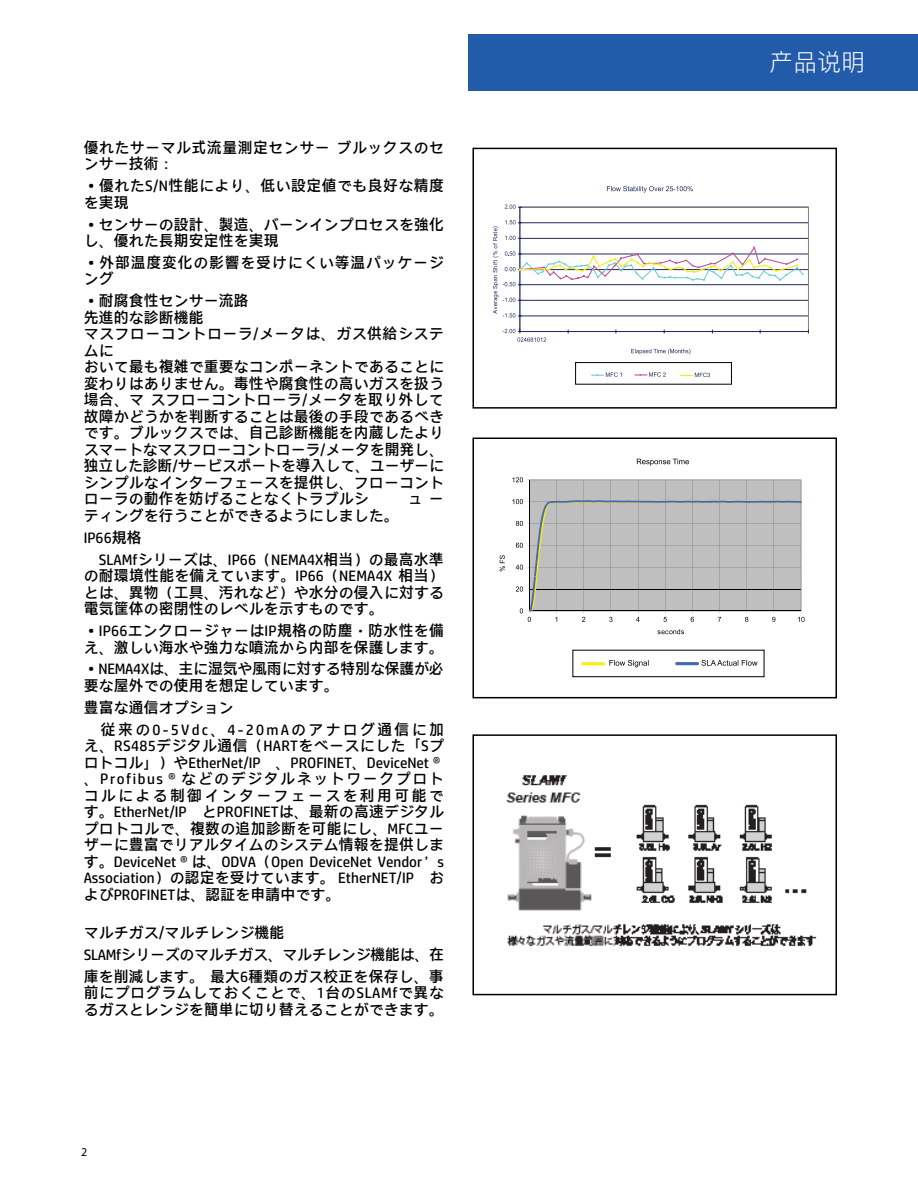
<style>
.page{position:relative;width:918px;height:1188px;background:#fff}
.page>*{position:absolute;margin:0;border:0;box-sizing:border-box;transform-origin:0 0}
.t1{font:300 24px "HP Simplified Hans";color:#fff}
.t2{font:15px/16.5px "HP Simplified Jpan";color:#000}
.t3{font:15px/16.5px "HP Simplified Jpan";letter-spacing:-.02em;color:#000}
.t4{font:15px/16.5px "HP Simplified Jpan";letter-spacing:.035em;color:#000}
.t5{font:15px/21.9px "HP Simplified Jpan";letter-spacing:.15em;color:#000}
.t6{font:15px/16.5px "HP Simplified Jpan";letter-spacing:.025em;color:#000}
.t7{font:15px/16.5px "HP Simplified Jpan";letter-spacing:.02em;color:#000}
.t8{font:15px/16.5px "HP Simplified Jpan";letter-spacing:.045em;color:#000}
.t9{font:15px "HP Simplified Hans";color:#000}
.t10{font:12px "Myriad Pro";color:#000}
</style>
<div class="page">
<hr style="left:520px;top:238px;width:288px;height:1px;background:#212a5c">
<hr style="left:520px;top:223px;width:288px;height:1px;background:#212a5c">
<hr style="left:520px;top:207px;width:288px;height:1px;background:#7f8080">
<hr style="left:808px;top:207px;width:1px;height:45px;background:#7f8080">
<hr style="left:520px;top:207px;width:1px;height:45px;background:#212a5c">
<svg style="left:607px;top:186px;width:86px;height:7px"></svg>
<svg style="left:505px;top:204px;width:16px;height:5px"></svg>
<hr style="left:520px;top:316px;width:288px;height:1px;background:#212a5c">
<hr style="left:520px;top:300px;width:288px;height:1px;background:#212a5c">
<hr style="left:520px;top:284px;width:288px;height:1px;background:#212a5c">
<hr style="left:520px;top:269px;width:288px;height:1px;background:#212a5c">
<hr style="left:520px;top:254px;width:288px;height:1px;background:#212a5c">
<hr style="left:808px;top:252px;width:1px;height:80px;background:#7f8080">
<hr style="left:520px;top:252px;width:1px;height:80px;background:#212a5c">
<hr style="left:520px;top:331px;width:288px;height:1px;background:#212a5c">
<svg style="left:503px;top:329px;width:43px;height:13px"></svg>
<svg style="left:631px;top:349px;width:59px;height:5px"></svg>
<svg style="left:493px;top:220px;width:311px;height:98px"></svg>
<svg style="left:592px;top:372px;width:30px;height:5px"></svg>
<svg style="left:635px;top:372px;width:31px;height:5px"></svg>
<svg style="left:681px;top:373px;width:29px;height:4px"></svg>
<div style="left:575px;top:362px;width:157px;height:23px;border:1px solid #000"></div>
<svg style="left:500px;top:555px;width:5px;height:16px"></svg>
<svg style="left:637px;top:459px;width:52px;height:7px"></svg>
<svg style="left:512px;top:477px;width:293px;height:145px;background:#c2c1c1"></svg>
<svg style="left:658px;top:629px;width:26px;height:5px"></svg>
<hr style="left:581px;top:662px;width:24px;height:3px;background:#f7ec16;border-radius:2px">
<hr style="left:675px;top:662px;width:24px;height:3px;background:#4a68b1;border-radius:2px">
<div style="left:572px;top:650px;width:192px;height:27px;border:1px solid #000"></div>
<svg style="left:609px;top:660px;width:40px;height:7px"></svg>
<svg style="left:702px;top:660px;width:56px;height:6px"></svg>
<div style="left:469px;top:35px;width:449px;height:56px;background:#225ba9"></div>
<img style="left:506px;top:775px;width:311px;height:171px">
<div style="left:472px;top:148px;width:365px;height:261px;border:2px solid #000"></div>
<div style="left:472px;top:438px;width:365px;height:260px;border:2px solid #000"></div>
<div style="left:472px;top:734px;width:365px;height:261px;border:2px solid #000"></div>
<p class="t6" style="left:84px;top:140px;width:362px">優れたサーマル式流量測定センサー ブルックスのセンサー技術：</p>
<p class="t7" style="left:84px;top:178px;width:362px">•優れたS/N性能により、低い設定値でも良好な精度を実現</p>
<p class="t2" style="left:84px;top:216px;width:362px">•センサーの設計、製造、バーンインプロセスを強化し、優れた長期安定性を実現</p>
<p class="t8" style="left:84px;top:255px;width:362px">•外部温度変化の影響を受けにくい等温パッケージング</p>
<p class="t2" style="left:84px;top:293px;width:362px">•耐腐食性センサー流路<br>先進的な診断機能<br>マスフローコントローラ/メータは、ガス供給システムに<br>おいて最も複雑で重要なコンポーネントであることに変わりはありません。毒性や腐食性の高いガスを扱う場合、マ スフローコントローラ/メータを取り外して故障かどうかを判断することは最後の手段であるべきです。ブルックスでは、自己診断機能を内蔵したよりスマートなマスフローコントローラ/メータを開発し、独立した診断/サービスポートを導入して、ユーザーにシンプルなインターフェースを提供し、フローコントローラの動作を妨げることなくトラブルシ</p>
<p class="t2" style="left:408px;top:491px;width:38px">ュー</p>
<p class="t2" style="left:84px;top:505px;width:362px;line-height:21.9px">ティングを行うことができるようにしました。<br>IP66規格<br>　SLAMfシリーズは、IP66（NEMA4X相当）の最高水準</p>
<p class="t2" style="left:84px;top:568px;width:362px;text-align:justify">の耐環境性能を備えています。IP66（NEMA4X 相当）とは、異物（工具、汚れなど）や水分の侵入に対する電気筐体の密閉性のレベルを示すものです。</p>
<p class="t2" style="left:84px;top:623px;width:362px">•IP66エンクロージャーはIP規格の防塵・防水性を備え、激しい海水や強力な噴流から内部を保護します。</p>
<p class="t3" style="left:84px;top:661px;width:362px">•NEMA4Xは、主に湿気や風雨に対する特別な保護が必要な屋外での使用を想定しています。</p>
<p class="t5" style="left:84px;top:697px;width:362px">豊富な通信オプション<br>　従来の0-5Vdc、4-20mAのアナログ通信に加</p>
<p class="t2" style="left:84px;top:738px;width:362px;text-align:justify">え、RS485デジタル通信（HARTをベースにした「Sプロトコル」）やEtherNet/IP™、PROFINET、DeviceNet®、Profibus®などのデジタルネットワークプロトコルによる制御インターフェースを利用可能です。EtherNet/IP™とPROFINETは、最新の高速デジタルプロトコルで、複数の追加診断を可能にし、MFCユーザーに豊富でリアルタイムのシステム情報を提供します。DeviceNet®は、ODVA（Open DeviceNet Vendor’s Association）の認定を受けています。 EtherNET/IP™およびPROFINETは、認証を申請中です。</p>
<p class="t9" style="left:84px;top:925px;width:202px">マルチガス/マルチレンジ機能</p>
<p class="t3" style="left:84px;top:944px;width:362px;line-height:21.9px">SLAMfシリーズのマルチガス、マルチレンジ機能は、在庫を削減します。 最大6種類のガス校正を保存し、事</p>
<p class="t4" style="left:84px;top:985px;width:362px">前にプログラムしておくことで、1台のSLAMfで異なるガスとレンジを簡単に切り替えることができます。</p>
<p class="t10" style="left:81px;top:1145px;width:8px">2</p>
<h1 class="t1" style="left:769px;top:49px;width:97px">产品说明</h1>
</div>
